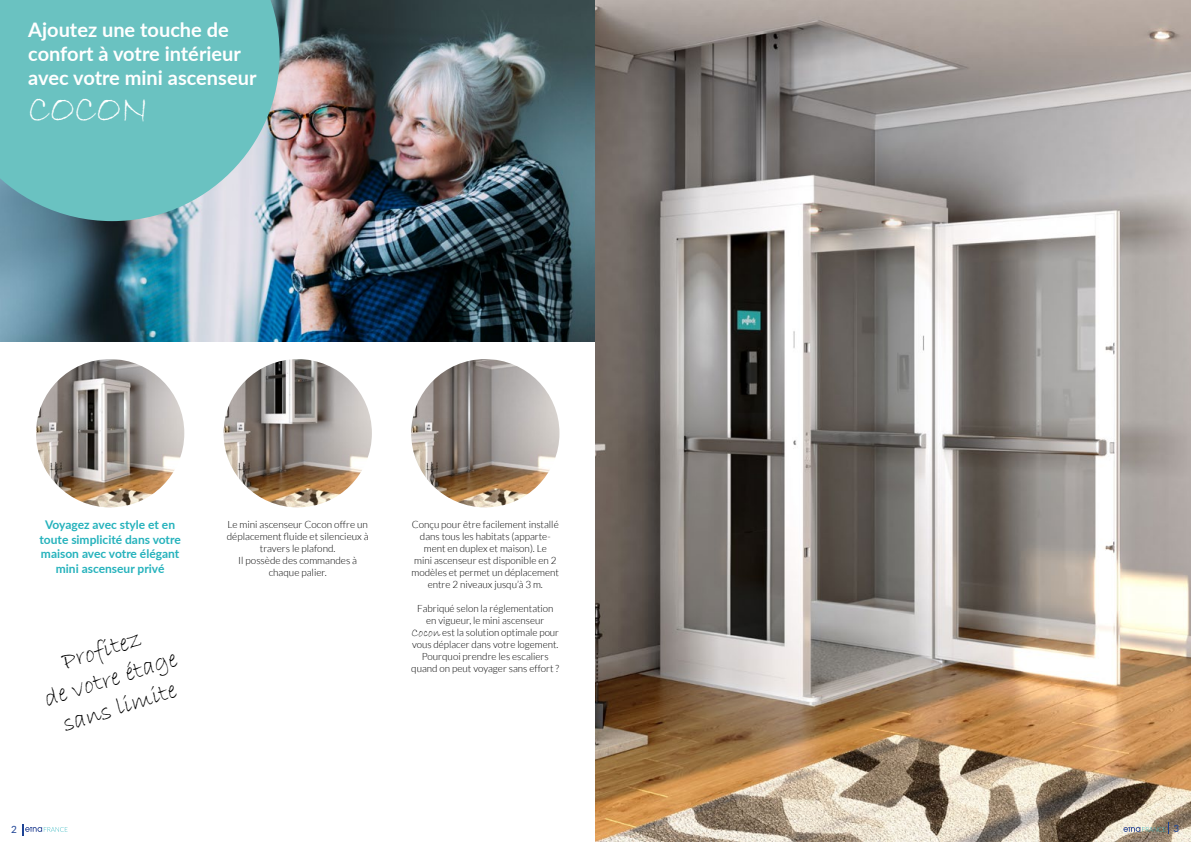
<style>
.page{position:relative;width:1191px;height:842px;background:#fff}
.page>*{position:absolute;margin:0;border:0;box-sizing:border-box;transform-origin:0 0}
.t1{font:40px "Bradley Hand ITC";letter-spacing:-.01em;color:#fff;scale:.9 1}
.t2{font:25px/30px "Bradley Hand ITC";color:#000;text-align:center}
.t3{font:700 20px/24px "Lato";color:#fff}
.t4{font:700 12px/14.4px "Lato";color:#25b2bc;text-align:center}
.t5{font:300 10px/12px "Lato";color:#000;text-align:center}
.t6{font:10px "Lato";color:#1d4395}
.s1{font-family:"Bradley Hand ITC";font-weight:400;font-size:12px}
</style>
<div class="page">
<img style="left:0;top:0;width:595px;height:341px">
<svg style="left:0;top:0;width:280px;height:221px;background:#71c1c1"></svg>
<img style="left:36px;top:359px;width:148px;height:148px;border-radius:74px">
<img style="left:411px;top:359px;width:148px;height:148px;border-radius:74px">
<img style="left:224px;top:359px;width:148px;height:148px;border-radius:74px">
<img style="left:595px;top:0;width:596px;height:842px">
<svg style="left:1123px;top:822px;width:46px;height:11px"></svg>
<svg style="left:22px;top:824px;width:46px;height:12px"></svg>
<h3 class="t3" style="left:28px;top:16px;width:230px">Ajoutez une touche de confort à votre intérieur avec votre mini ascenseur</h3>
<h1 class="t1" style="left:28px;top:83px;width:135px">COCON</h1>
<p class="t4" style="left:39px;top:517px;width:143px">Voyagez avec style et en toute simplicité dans votre maison avec votre élégant mini ascenseur privé</p>
<h2 class="t2" style="left:32px;top:656px;width:139px;rotate:-17deg">Profitez<br>de votre étage sans limite</h2>
<p class="t5" style="left:227px;top:518px;width:143px">Le mini ascenseur Cocon offre un déplacement fluide et silencieux à travers le plafond.<br>Il possède des commandes à chaque palier.</p>
<p class="t5" style="left:411px;top:518px;width:149px">Conçu pour être facilement installé dans tous les habitats (apparte&shy;ment en duplex et maison). Le<br>mini ascenseur est disponible en 2 modèles et permet un déplacement entre 2 niveaux jusqu’à 3 m.</p>
<p class="t5" style="left:411px;top:602px;width:149px">Fabriqué selon la réglementation en vigueur, le mini ascenseur <span class="s1">Cocon</span> est la solution optimale pour vous déplacer dans votre logement.<br>Pourquoi prendre les escaliers quand on peut voyager sans effort ?</p>
<p class="t6" style="left:11px;top:822px;width:7px">2</p>
<p class="t6" style="left:1173px;top:821px;width:7px">3</p>
</div>
